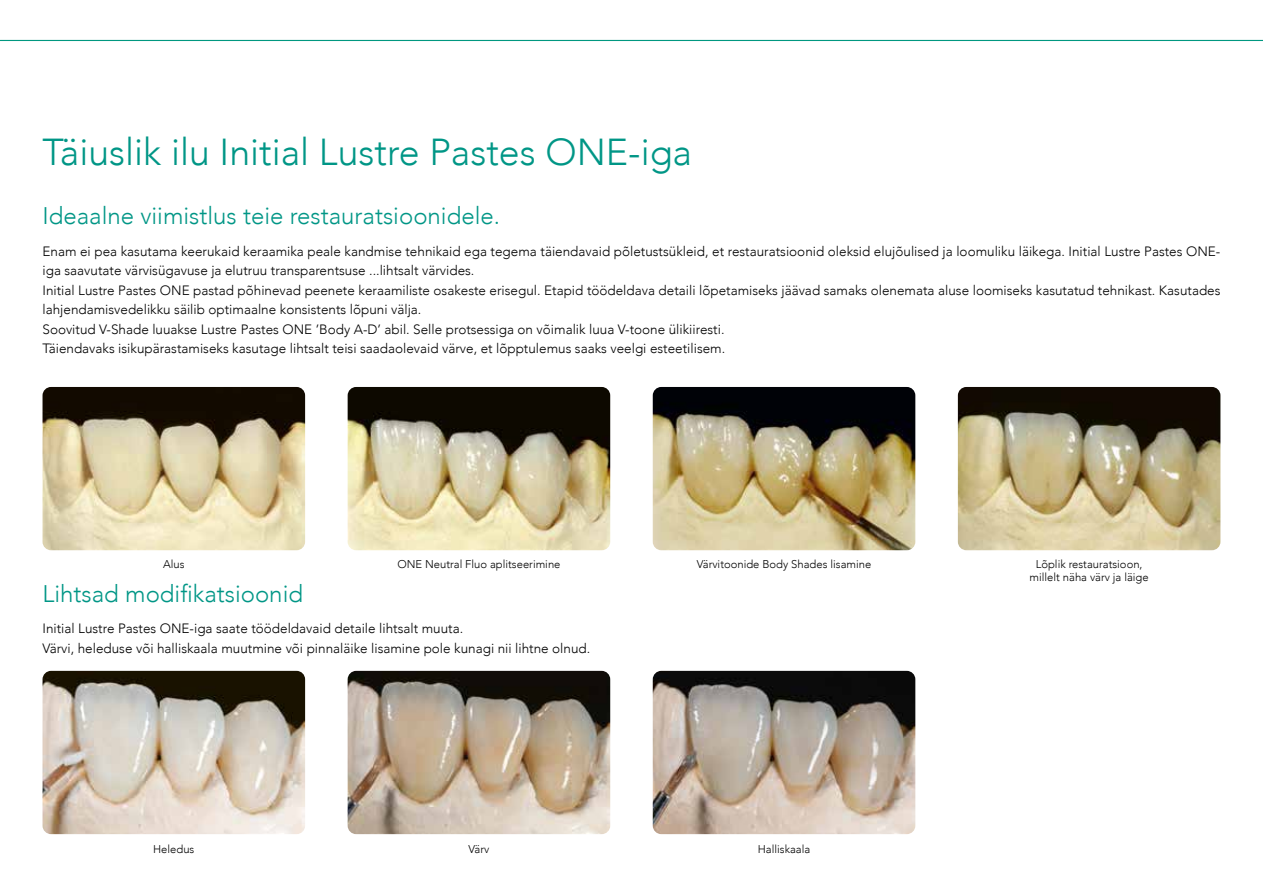
<style>
.page{position:relative;width:1263px;height:893px;background:#fff}
.page>*{position:absolute;margin:0;border:0;box-sizing:border-box;transform-origin:0 0}
.t1{font:300 37.5px "Avenir";color:#009686}
.t2{font:300 24px "Avenir";color:#009686}
.t3{font:300 13.5px/19.5px "Avenir";color:#000}
.t4{font:300 11.25px/13.5px "Avenir";color:#000;text-align:center}
</style>
<div class="page">
<img style="left:43px;top:387px;width:262px;height:163px">
<img style="left:348px;top:387px;width:262px;height:163px">
<img style="left:958px;top:387px;width:262px;height:163px">
<img style="left:653px;top:387px;width:262px;height:163px">
<img style="left:348px;top:671px;width:262px;height:163px">
<img style="left:653px;top:671px;width:262px;height:163px">
<img style="left:43px;top:671px;width:262px;height:163px">
<svg style="left:0;top:39px;width:1263px;height:2px;background:#73c6b9"></svg>
<h1 class="t1" style="left:43px;top:130px;width:651px">Täiuslik ilu Initial Lustre Pastes ONE-iga</h1>
<h2 class="t2" style="left:43px;top:201px;width:459px">Ideaalne viimistlus teie restauratsioonidele.</h2>
<p class="t3" style="left:43px;top:241px;width:1179px">Enam ei pea kasutama keerukaid keraamika peale kandmise tehnikaid ega tegema täiendavaid põletustsükleid, et restauratsioonid oleksid elujõulised ja loomuliku läikega. Initial Lustre Pastes ONE&shy;iga saavutate värvisügavuse ja elutruu transparentsuse ...lihtsalt värvides.<br>Initial Lustre Pastes ONE pastad põhinevad peenete keraamiliste osakeste erisegul. Etapid töödeldava detaili lõpetamiseks jäävad samaks olenemata aluse loomiseks kasutatud tehnikast. Kasutades lahjendamisvedelikku säilib optimaalne konsistents lõpuni välja.<br>Soovitud V-Shade luuakse Lustre Pastes ONE ’Body A-D’ abil. Selle protsessiga on võimalik luua V-toone ülikiiresti.<br>Täiendavaks isikupärastamiseks kasutage lihtsalt teisi saadaolevaid värve, et lõpptulemus saaks veelgi esteetilisem.</p>
<p class="t4" style="left:163px;top:557px;width:23px">Alus</p>
<p class="t4" style="left:397px;top:557px;width:165px">ONE Neutral Fluo aplitseerimine</p>
<p class="t4" style="left:697px;top:557px;width:176px">Värvitoonide Body Shades lisamine</p>
<p class="t4" style="left:1029px;top:557px;width:121px">Lõplik restauratsioon, millelt näha värv ja läige</p>
<h2 class="t2" style="left:43px;top:579px;width:262px">Lihtsad modifikatsioonid</h2>
<p class="t3" style="left:43px;top:619px;width:549px">Initial Lustre Pastes ONE-iga saate töödeldavaid detaile lihtsalt muuta.<br>Värvi, heleduse või halliskaala muutmine või pinnaläike lisamine pole kunagi nii lihtne olnud.</p>
<p class="t4" style="left:153px;top:842px;width:43px">Heledus</p>
<p class="t4" style="left:468px;top:842px;width:22px">Värv</p>
<p class="t4" style="left:758px;top:842px;width:54px">Halliskaala</p>
</div>
